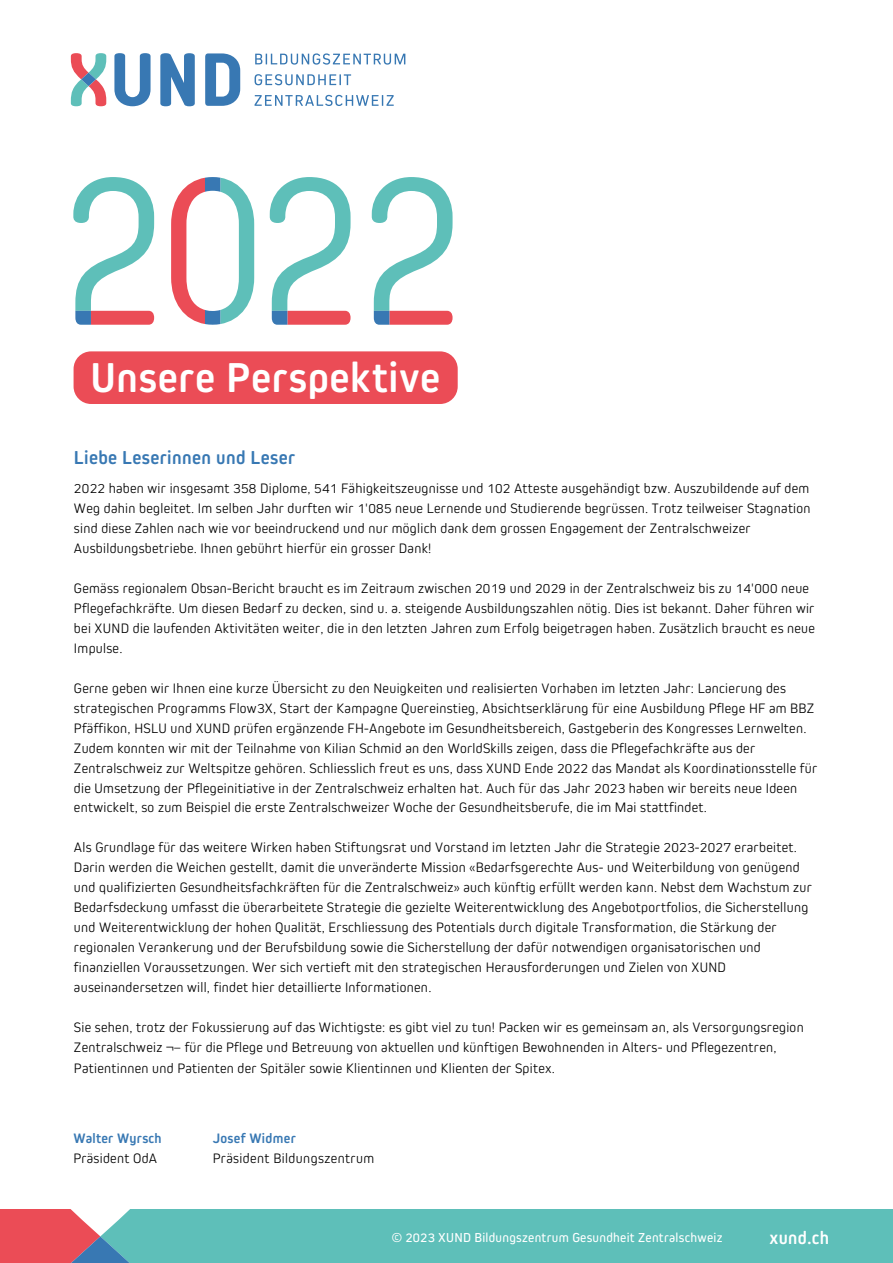
<style>
.page{position:relative;width:893px;height:1263px;background:#fff}
.page>*{position:absolute;margin:0;border:0;box-sizing:border-box;transform-origin:0 0}
.t1{font:700 43.5px "Kiro";letter-spacing:.015em;color:#fff}
.t2{font:700 19.5px "Kiro";letter-spacing:.02em;color:#3878b3}
.t3{font:700 18.75px "Kiro";letter-spacing:.015em;color:#fff}
.t4{font:300 14.25px/20px "Kiro";letter-spacing:.02em;color:#000}
.t5{font:700 14.25px "Kiro";letter-spacing:.015em;color:#3878b3}
.t6{font:13.5px "Kiro";letter-spacing:.02em;color:#fff}
</style>
<div class="page">
<div style="left:74px;top:351px;width:384px;height:53px;background:#eb4c56;border-radius:17px"></div>
<svg style="left:114px;top:53px;width:37px;height:53px"></svg>
<svg style="left:205px;top:53px;width:35px;height:53px"></svg>
<svg style="left:160px;top:53px;width:35px;height:53px"></svg>
<svg style="left:71px;top:53px;width:35px;height:53px"></svg>
<svg style="left:255px;top:53px;width:150px;height:12px"></svg>
<svg style="left:255px;top:74px;width:96px;height:11px"></svg>
<svg style="left:255px;top:95px;width:139px;height:11px"></svg>
<div style="left:578px;top:1210px;width:315px;height:53px;background:#5ebfb9"></div>
<svg style="left:0;top:1210px;width:578px;height:53px;background:#76adab"></svg>
<svg style="left:73px;top:177px;width:81px;height:148px"></svg>
<svg style="left:270px;top:177px;width:81px;height:148px"></svg>
<svg style="left:171px;top:177px;width:83px;height:148px"></svg>
<svg style="left:372px;top:177px;width:81px;height:148px"></svg>
<h1 class="t1" style="left:91px;top:352px;width:351px">Unsere Perspektive</h1>
<h2 class="t2" style="left:74px;top:446px;width:223px">Liebe Leserinnen und Leser</h2>
<p class="t4" style="left:74px;top:478px;width:738px">2022 haben wir insgesamt 358 Diplome, 541 Fähigkeitszeugnisse und 102 Atteste ausgehändigt bzw. Auszubildende auf dem Weg dahin begleitet. Im selben Jahr durften wir 1'085 neue Lernende und Studierende begrüssen. Trotz teilweiser Stagnation sind diese Zahlen nach wie vor beeindruckend und nur möglich dank dem grossen Engagement der Zentralschweizer Ausbildungsbetriebe. Ihnen gebührt hierfür ein grosser Dank!</p>
<p class="t4" style="left:74px;top:578px;width:742px">Gemäss regionalem Obsan-Bericht braucht es im Zeitraum zwischen 2019 und 2029 in der Zentralschweiz bis zu 14'000 neue Pflegefachkräfte. Um diesen Bedarf zu decken, sind u. a. steigende Ausbildungszahlen nötig. Dies ist bekannt. Daher führen wir bei XUND die laufenden Aktivitäten weiter, die in den letzten Jahren zum Erfolg beigetragen haben. Zusätzlich braucht es neue Impulse.</p>
<p class="t4" style="left:74px;top:677px;width:745px">Gerne geben wir Ihnen eine kurze Übersicht zu den Neuigkeiten und realisierten Vorhaben im letzten Jahr: Lancierung des strategischen Programms Flow3X, Start der Kampagne Quereinstieg, Absichtserklärung für eine Ausbildung Pflege HF am BBZ Pfäffikon, HSLU und XUND prüfen ergänzende FH-Angebote im Gesundheitsbereich, Gastgeberin des Kongresses Lernwelten.<br>Zudem konnten wir mit der Teilnahme von Kilian Schmid an den WorldSkills zeigen, dass die Pflegefachkräfte aus der Zentralschweiz zur Weltspitze gehören. Schliesslich freut es uns, dass XUND Ende 2022 das Mandat als Koordinationsstelle für die Umsetzung der Pflegeinitiative in der Zentralschweiz erhalten hat. Auch für das Jahr 2023 haben wir bereits neue Ideen entwickelt, so zum Beispiel die erste Zentralschweizer Woche der Gesundheitsberufe, die im Mai stattfindet.</p>
<p class="t4" style="left:74px;top:837px;width:740px">Als Grundlage für das weitere Wirken haben Stiftungsrat und Vorstand im letzten Jahr die Strategie 2023-2027 erarbeitet.<br>Darin werden die Weichen gestellt, damit die unveränderte Mission «Bedarfsgerechte Aus- und Weiterbildung von genügend und qualifizierten Gesundheitsfachkräften für die Zentralschweiz» auch künftig erfüllt werden kann. Nebst dem Wachstum zur Bedarfsdeckung umfasst die überarbeitete Strategie die gezielte Weiterentwicklung des Angebotportfolios, die Sicherstellung und Weiterentwicklung der hohen Qualität, Erschliessung des Potentials durch digitale Transformation, die Stärkung der regionalen Verankerung und der Berufsbildung sowie die Sicherstellung der dafür notwendigen organisatorischen und finanziellen Voraussetzungen. Wer sich vertieft mit den strategischen Herausforderungen und Zielen von XUND auseinandersetzen will, findet hier detaillierte Informationen.</p>
<p class="t4" style="left:74px;top:1016px;width:731px">Sie sehen, trotz der Fokussierung auf das Wichtigste: es gibt viel zu tun! Packen wir es gemeinsam an, als Versorgungsregion<br>Zentralschweiz ¬– für die Pflege und Betreuung von aktuellen und künftigen Bewohnenden in Alters- und Pflegezentren,<br>Patientinnen und Patienten der Spitäler sowie Klientinnen und Klienten der Spitex.</p>
<p class="t5" style="left:73px;top:1130px;width:90px">Walter Wyrsch</p>
<p class="t4" style="left:73px;top:1148px;width:85px">Präsident OdA</p>
<p class="t5" style="left:213px;top:1130px;width:85px">Josef Widmer</p>
<p class="t4" style="left:213px;top:1148px;width:163px">Präsident Bildungszentrum</p>
<p class="t6" style="left:392px;top:1230px;width:332px">© 2023 XUND Bildungszentrum Gesundheit Zentralschweiz</p>
<h3 class="t3" style="left:770px;top:1226px;width:61px">xund.ch</h3>
</div>
